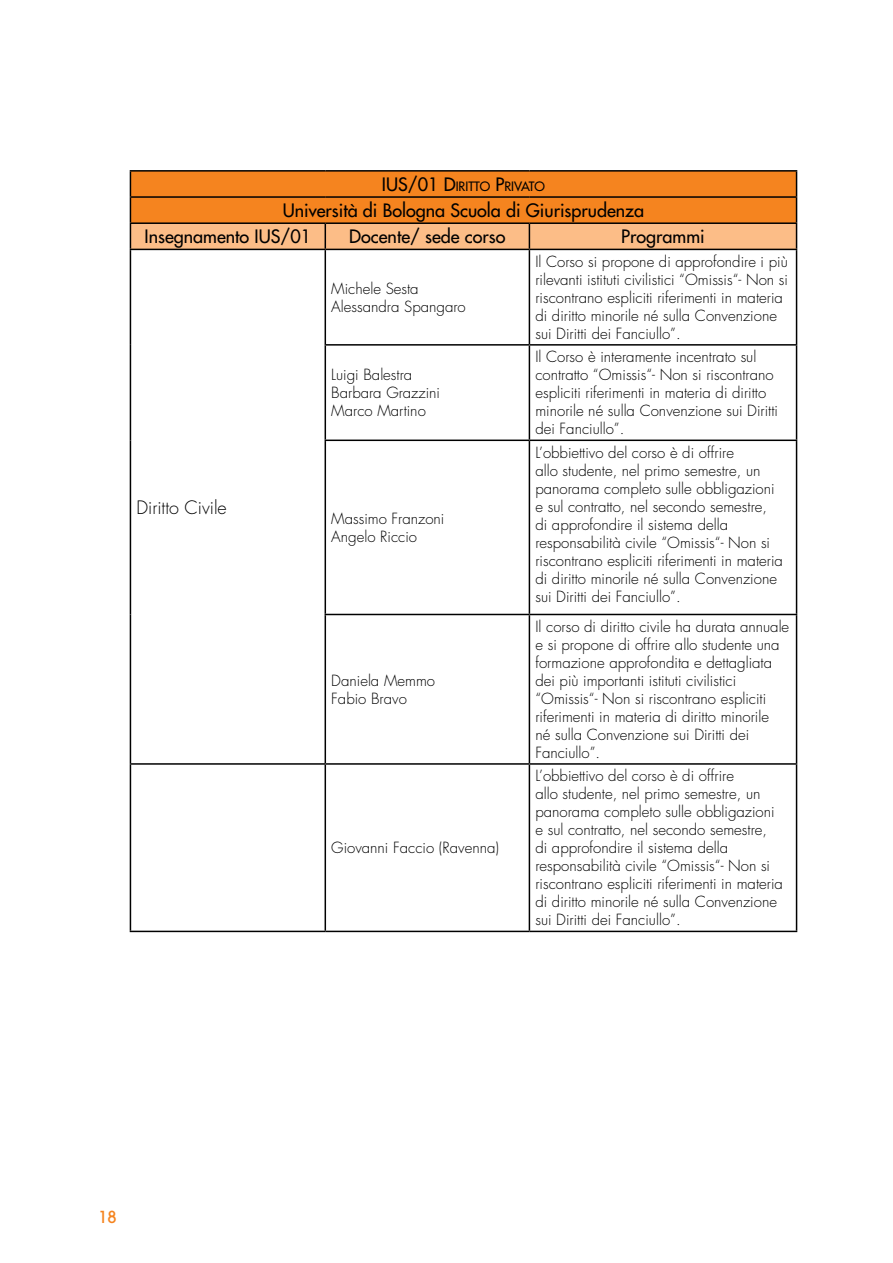
<style>
.page{position:relative;width:893px;height:1263px;background:#fff}
.page>*{position:absolute;margin:0;border:0;box-sizing:border-box;transform-origin:0 0}
.t1{font:18px/26.1px "Futura";color:#000}
.t2{font:300 18px "Futura";color:#000}
.t3{font:500 16.5px "Avant Garde";color:#f5841f}
.t4{font:300 15px/18px "Futura";color:#000}
.t5{font:12.6px "Futura";color:#000}
.s1{font-size:18px}
</style>
<div class="page">
<hr style="left:130px;top:170px;width:195px;height:2px;background:#000">
<hr style="left:325px;top:170px;width:204px;height:2px;background:#000">
<hr style="left:529px;top:170px;width:268px;height:2px;background:#000">
<svg style="left:130px;top:171px;width:667px;height:78px;background:#e98e3d"></svg>
<hr style="left:130px;top:249px;width:195px;height:1px;background:#000">
<hr style="left:130px;top:250px;width:1px;height:95px;background:#000">
<hr style="left:325px;top:249px;width:204px;height:1px;background:#000">
<hr style="left:325px;top:250px;width:1px;height:94px;background:#000">
<hr style="left:529px;top:249px;width:268px;height:1px;background:#000">
<hr style="left:529px;top:250px;width:1px;height:94px;background:#000">
<hr style="left:796px;top:250px;width:1px;height:94px;background:#000">
<hr style="left:130px;top:345px;width:1px;height:95px;background:#000">
<hr style="left:325px;top:344px;width:204px;height:2px;background:#000">
<hr style="left:325px;top:346px;width:1px;height:94px;background:#000">
<hr style="left:529px;top:344px;width:268px;height:2px;background:#000">
<hr style="left:529px;top:346px;width:1px;height:94px;background:#000">
<hr style="left:796px;top:346px;width:1px;height:94px;background:#000">
<hr style="left:130px;top:440px;width:1px;height:174px;background:#000">
<hr style="left:325px;top:440px;width:204px;height:1px;background:#000">
<hr style="left:325px;top:441px;width:1px;height:173px;background:#000">
<hr style="left:529px;top:440px;width:268px;height:1px;background:#000">
<hr style="left:529px;top:441px;width:1px;height:173px;background:#000">
<hr style="left:796px;top:441px;width:1px;height:173px;background:#000">
<hr style="left:130px;top:614px;width:1px;height:149px;background:#000">
<hr style="left:325px;top:614px;width:204px;height:1px;background:#000">
<hr style="left:325px;top:615px;width:1px;height:148px;background:#000">
<hr style="left:529px;top:614px;width:268px;height:1px;background:#000">
<hr style="left:529px;top:615px;width:1px;height:148px;background:#000">
<hr style="left:796px;top:615px;width:1px;height:148px;background:#000">
<hr style="left:130px;top:763px;width:195px;height:2px;background:#000">
<hr style="left:130px;top:765px;width:1px;height:166px;background:#000">
<hr style="left:325px;top:763px;width:204px;height:2px;background:#000">
<hr style="left:325px;top:765px;width:1px;height:166px;background:#000">
<hr style="left:529px;top:763px;width:268px;height:2px;background:#000">
<hr style="left:529px;top:765px;width:1px;height:166px;background:#000">
<hr style="left:796px;top:765px;width:1px;height:166px;background:#000">
<hr style="left:130px;top:931px;width:195px;height:1px;background:#000">
<hr style="left:325px;top:931px;width:204px;height:1px;background:#000">
<hr style="left:529px;top:931px;width:268px;height:1px;background:#000">
<p class="t5" style="left:382px;top:178px;width:165px"><span class="s1">IUS/01 D</span>IRITTO <span class="s1">P</span>RIVATO</p>
<p class="t1" style="left:145px;top:198px;width:501px;text-indent:138px">Università di Bologna Scuola di Giurisprudenza<br>Insegnamento IUS/01</p>
<p class="t1" style="left:349px;top:224px;width:158px">Docente/ sede corso</p>
<p class="t1" style="left:621px;top:224px;width:85px">Programmi</p>
<p class="t2" style="left:136px;top:496px;width:92px">Diritto Civile</p>
<p class="t4" style="left:331px;top:280px;width:136px">Michele Sesta<br>Alessandra Spangaro</p>
<p class="t4" style="left:331px;top:366px;width:110px">Luigi Balestra<br>Barbara Grazzini<br>Marco Martino</p>
<p class="t4" style="left:331px;top:510px;width:115px">Massimo Franzoni<br>Angelo Riccio</p>
<p class="t4" style="left:331px;top:672px;width:105px">Daniela Memmo<br>Fabio Bravo</p>
<p class="t4" style="left:331px;top:839px;width:169px">Giovanni Faccio (Ravenna)</p>
<p class="t4" style="left:535px;top:253px;width:254px">Il Corso si propone di approfondire i più rilevanti istituti civilistici “Omissis“- Non si riscontrano espliciti riferimenti in materia di diritto minorile né sulla Convenzione sui Diritti dei Fanciullo”.</p>
<p class="t4" style="left:535px;top:348px;width:244px">Il Corso è interamente incentrato sul contratto “Omissis“- Non si riscontrano espliciti riferimenti in materia di diritto minorile né sulla Convenzione sui Diritti dei Fanciullo”.</p>
<p class="t4" style="left:535px;top:444px;width:249px">L’obbiettivo del corso è di offrire<br>allo studente, nel primo semestre, un panorama completo sulle obbligazioni e sul contratto, nel secondo semestre,<br>di approfondire il sistema della responsabilità civile “Omissis“- Non si riscontrano espliciti riferimenti in materia di diritto minorile né sulla Convenzione sui Diritti dei Fanciullo”.</p>
<p class="t4" style="left:535px;top:618px;width:255px">Il corso di diritto civile ha durata annuale e si propone di offrire allo studente una formazione approfondita e dettagliata dei più importanti istituti civilistici “Omissis“- Non si riscontrano espliciti riferimenti in materia di diritto minorile<br>né sulla Convenzione sui Diritti dei Fanciullo”.</p>
<p class="t4" style="left:535px;top:767px;width:249px">L’obbiettivo del corso è di offrire<br>allo studente, nel primo semestre, un panorama completo sulle obbligazioni e sul contratto, nel secondo semestre,<br>di approfondire il sistema della responsabilità civile “Omissis“- Non si riscontrano espliciti riferimenti in materia di diritto minorile né sulla Convenzione sui Diritti dei Fanciullo”.</p>
<p class="t3" style="left:98px;top:1206px;width:20px">18</p>
</div>
